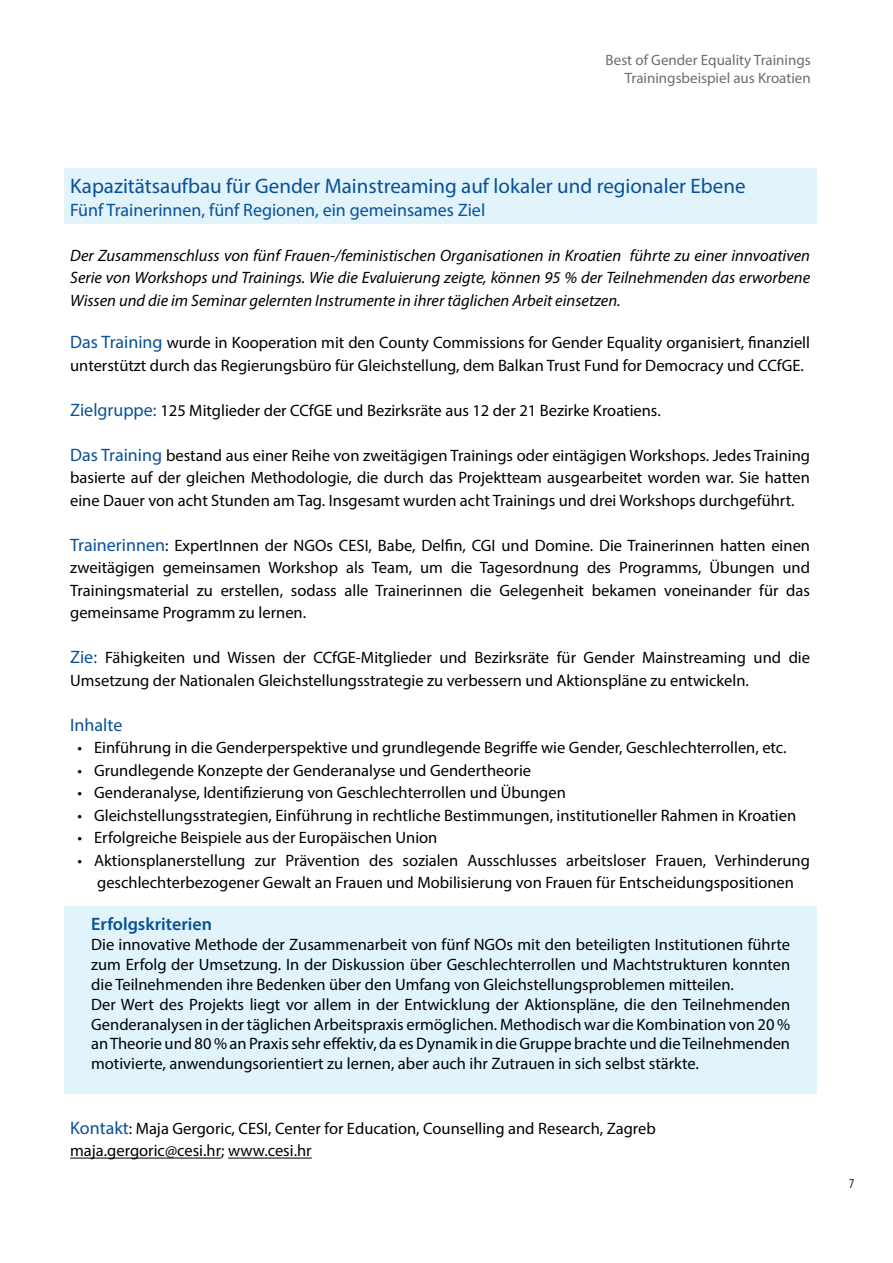
<style>
.page{position:relative;width:893px;height:1263px;background:#fff}
.page>*{position:absolute;margin:0;border:0;box-sizing:border-box;transform-origin:0 0}
.t1{font:21px "Myriad Pro";color:#095097}
.t2{font:18px "Myriad Pro";color:#095097}
.t3{font:600 18px "Myriad Pro";color:#095097}
.t4{font:16.5px/22.5px "Myriad Pro";color:#000001}
.t5{font:italic 16.5px/22.5px "Myriad Pro";color:#000001;text-align:justify}
.t6{font:15px/18px "Myriad Pro";color:#6c6d70;text-align:right}
.t7{font:condensed 13.5px "Myriad Pro";color:#231f20}
.s1{font-size:18px;color:#095097}
</style>
<div class="page">
<div style="left:64px;top:906px;width:752px;height:188px;background:#e1f4fc"></div>
<div style="left:64px;top:168px;width:752px;height:56px;background:#e1f4fc"></div>
<hr style="left:70px;top:1158px;width:151px;height:1px;background:#000001">
<hr style="left:228px;top:1158px;width:84px;height:1px;background:#000001">
<p class="t6" style="left:606px;top:51px;width:207px">Best of Gender Equality Trainings<br>Trainingsbeispiel aus Kroatien</p>
<p class="t1" style="left:70px;top:173px;width:677px">Kapazitätsaufbau für Gender Mainstreaming auf lokaler und regionaler Ebene</p>
<p class="t2" style="left:70px;top:199px;width:417px">Fünf Trainerinnen, fünf Regionen, ein gemeinsames Ziel</p>
<p class="t5" style="left:70px;top:244px;width:741px">Der Zusammenschluss von fünf Frauen-/feministischen Organisationen in Kroatien führte zu einer innvoativen Serie von Workshops und Trainings. Wie die Evaluierung zeigte, können 95 % der Teilnehmenden das erworbene Wissen und die im Seminar gelernten Instrumente in ihrer täglichen Arbeit einsetzen.</p>
<p class="t4" style="left:70px;top:331px;width:741px"><span class="s1">Das Training</span> wurde in Kooperation mit den County Commissions for Gender Equality organisiert, finanziell unterstützt durch das Regierungsbüro für Gleichstellung, dem Balkan Trust Fund for Democracy und CCfGE.</p>
<p class="t4" style="left:70px;top:399px;width:592px"><span class="s1">Zielgruppe:</span> 125 Mitglieder der CCfGE und Bezirksräte aus 12 der 21 Bezirke Kroatiens.</p>
<p class="t4" style="left:70px;top:444px;width:741px;text-align:justify"><span class="s1">Das Training</span> bestand aus einer Reihe von zweitägigen Trainings oder eintägigen Workshops. Jedes Training basierte auf der gleichen Methodologie, die durch das Projektteam ausgearbeitet worden war. Sie hatten eine Dauer von acht Stunden am Tag. Insgesamt wurden acht Trainings und drei Workshops durchgeführt.</p>
<p class="t4" style="left:70px;top:534px;width:741px;text-align:justify"><span class="s1">Trainerinnen</span>: ExpertInnen der NGOs CESI, Babe, Delfin, CGI und Domine. Die Trainerinnen hatten einen zweitägigen gemeinsamen Workshop als Team, um die Tagesordnung des Programms, Übungen und Trainingsmaterial zu erstellen, sodass alle Trainerinnen die Gelegenheit bekamen voneinander für das gemeinsame Programm zu lernen.</p>
<p class="t4" style="left:70px;top:646px;width:741px"><span class="s1">Zie:</span> Fähigkeiten und Wissen der CCfGE-Mitglieder und Bezirksräte für Gender Mainstreaming und die<br>Umsetzung der Nationalen Gleichstellungsstrategie zu verbessern und Aktionspläne zu entwickeln.</p>
<p class="t2" style="left:70px;top:713px;width:54px">Inhalte</p>
<p class="t4" style="left:78px;top:736px;width:710px">• Einführung in die Genderperspektive und grundlegende Begriffe wie Gender, Geschlechterrollen, etc.</p>
<p class="t4" style="left:78px;top:759px;width:455px">• Grundlegende Konzepte der Genderanalyse und Gendertheorie</p>
<p class="t4" style="left:78px;top:781px;width:490px">• Genderanalyse, Identifizierung von Geschlechterrollen und Übungen</p>
<p class="t4" style="left:78px;top:804px;width:720px">• Gleichstellungsstrategien, Einführung in rechtliche Bestimmungen, institutioneller Rahmen in Kroatien</p>
<p class="t4" style="left:78px;top:826px;width:361px">• Erfolgreiche Beispiele aus der Europäischen Union</p>
<p class="t4" style="left:78px;top:849px;width:734px;text-align:center">• Aktionsplanerstellung zur Prävention des sozialen Ausschlusses arbeitsloser Frauen, Verhinderung geschlechterbezogener Gewalt an Frauen und Mobilisierung von Frauen für Entscheidungspositionen</p>
<p class="t3" style="left:91px;top:913px;width:122px">Erfolgskriterien</p>
<p class="t4" style="left:91px;top:934px;width:701px;line-height:19.8px">Die innovative Methode der Zusammenarbeit von fünf NGOs mit den beteiligten Institutionen führte zum Erfolg der Umsetzung. In der Diskussion über Geschlechterrollen und Machtstrukturen konnten die Teilnehmenden ihre Bedenken über den Umfang von Gleichstellungsproblemen mitteilen.<br>Der Wert des Projekts liegt vor allem in der Entwicklung der Aktionspläne, die den Teilnehmenden Genderanalysen in der täglichen Arbeitspraxis ermöglichen. Methodisch war die Kombination von 20 % an Theorie und 80 % an Praxis sehr effektiv, da es Dynamik in die Gruppe brachte und die Teilnehmenden motivierte, anwendungsorientiert zu lernen, aber auch ihr Zutrauen in sich selbst stärkte.</p>
<p class="t4" style="left:70px;top:1117px;width:587px"><span class="s1">Kontakt</span>: Maja Gergoric, CESI, Center for Education, Counselling and Research, Zagreb maja.gergoric@cesi.hr; www.cesi.hr</p>
<p class="t7" style="left:849px;top:1175px;width:7px">7</p>
</div>
